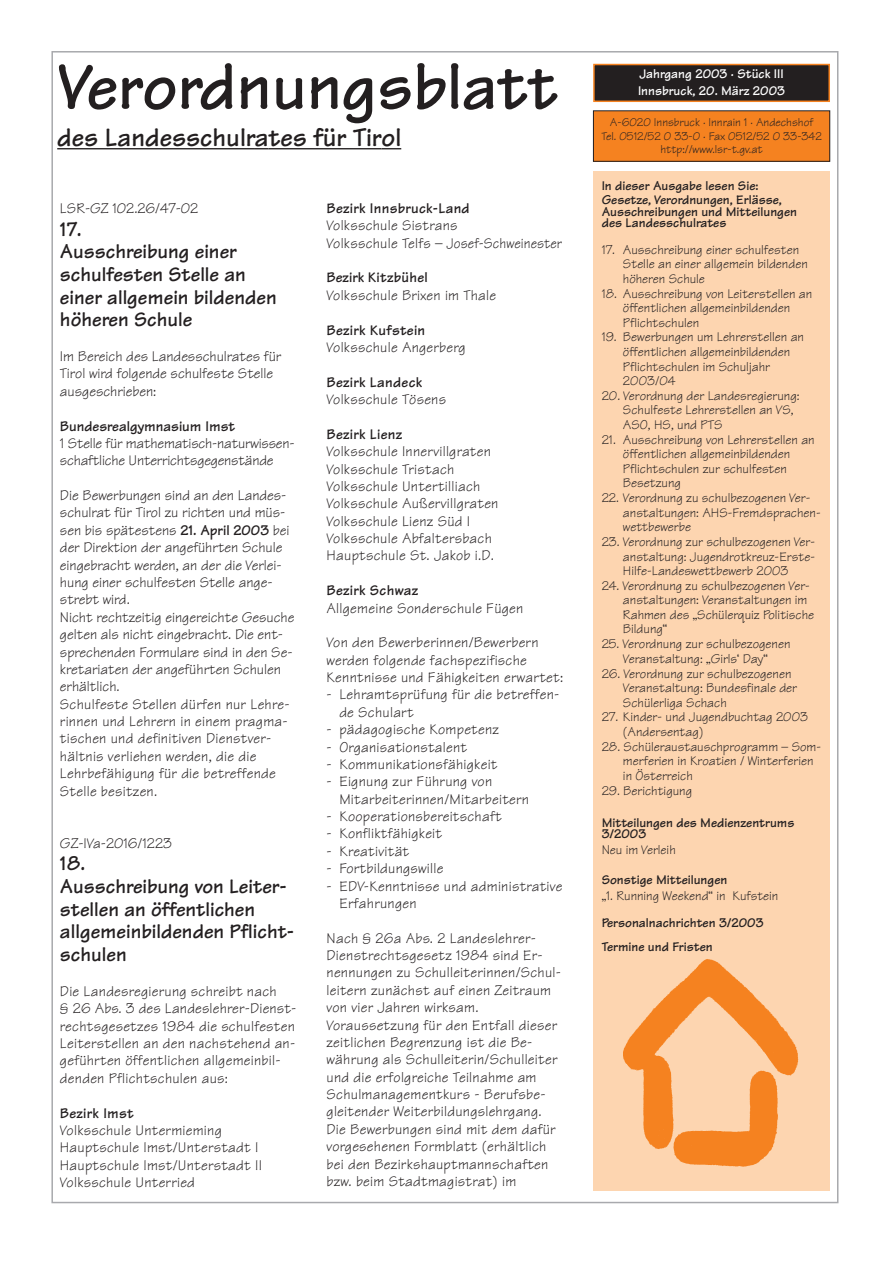
<style>
.page{position:relative;width:893px;height:1263px;background:#fff}
.page>*{position:absolute;margin:0;border:0;box-sizing:border-box;transform-origin:0 0}
.t1{font:700 69px "Tekton";color:#231f20}
.t2{font:700 27px "Tekton";color:#231f20}
.t3{font:700 21px/22.6px "Tekton";color:#231f20}
.t4{font:15px/17.4px "Tekton";letter-spacing:.02em;color:#231f20}
.t5{font:15px/17.4px "Tekton";color:#231f20}
.t6{font:700 15px "Tekton";letter-spacing:.02em;color:#231f20}
.t7{font:15px/17.4px "Tekton";letter-spacing:-.015em;color:#231f20}
.t8{font:700 15px "Tekton";color:#231f20}
.t9{font:13.5px/14.5px "Tekton";color:#231f20}
.t10{font:700 13.5px/11.6px "Tekton";color:#231f20}
.t11{font:700 13.5px/16.2px "Tekton";color:#fff}
.t12{font:12px/13.5px "Tekton";color:#231f20;text-align:center}
.s1{font-weight:700}
</style>
<div class="page">
<div style="left:594px;top:65px;width:235px;height:36px;background:#231f20"></div>
<div style="left:593px;top:64px;width:237px;height:38px;border:2px solid #f58220"></div>
<div style="left:593px;top:111px;width:236px;height:50px;background:#f58220"></div>
<div style="left:593px;top:111px;width:237px;height:51px;border:1px solid #231f20"></div>
<div style="left:593px;top:171px;width:237px;height:1020px;background:#fdd5b0"></div>
<img style="left:623px;top:959px;width:176px;height:208px">
<hr style="left:57px;top:148px;width:198px;height:1px;background:#231f20">
<svg style="left:255px;top:148px;width:14px;height:1px"></svg>
<hr style="left:269px;top:148px;width:112px;height:1px;background:#231f20">
<svg style="left:381px;top:148px;width:20px;height:1px"></svg>
<h1 class="t1" style="left:57px;top:63px;width:502px">Verordnungsblatt</h1>
<h2 class="t2" style="left:57px;top:128px;width:345px">des Landesschulrates für Tirol</h2>
<p class="t5" style="left:60px;top:202px;width:140px">LSR-GZ 102.26/47-02</p>
<h3 class="t3" style="left:60px;top:221px;width:218px">17.<br>Ausschreibung einer schulfesten Stelle an einer allgemein bildenden höheren Schule</h3>
<p class="t5" style="left:60px;top:350px;width:223px">Im Bereich des Landesschulrates für<br>Tirol wird folgende schulfeste Stelle ausgeschrieben:</p>
<p class="t8" style="left:60px;top:421px;width:176px">Bundesrealgymnasium Imst</p>
<p class="t7" style="left:60px;top:437px;width:236px">1 Stelle für mathematisch-naturwissen&shy;schaftliche Unterrichtsgegenstände</p>
<p class="t5" style="left:60px;top:489px;width:236px">Die Bewerbungen sind an den Landes&shy;schulrat für Tirol zu richten und müs&shy;sen bis spätestens <span class="s1">21. April 2003</span> bei der Direktion der angeführten Schule eingebracht werden, an der die Verlei&shy;hung einer schulfesten Stelle ange&shy;strebt wird.<br>Nicht rechtzeitig eingereichte Gesuche gelten als nicht eingebracht. Die ent&shy;sprechenden Formulare sind in den Se&shy;kretariaten der angeführten Schulen erhältlich.<br>Schulfeste Stellen dürfen nur Lehre&shy;rinnen und Lehrern in einem pragma&shy;tischen und definitiven Dienstver&shy;hältnis verliehen werden, die die Lehrbefähigung für die betreffende Stelle besitzen.</p>
<p class="t5" style="left:60px;top:837px;width:113px">GZ-IVa-2016/1223</p>
<h3 class="t3" style="left:60px;top:855px;width:236px">18.<br>Ausschreibung von Leiter&shy;stellen an öffentlichen allgemeinbildenden Pflicht&shy;schulen</h3>
<p class="t4" style="left:60px;top:984px;width:238px">Die Landesregierung schreibt nach<br>§ 26 Abs. 3 des Landeslehrer-Dienst&shy;rechtsgesetzes 1984 die schulfesten Leiterstellen an den nachstehend an&shy;geführten öffentlichen allgemeinbil&shy;denden Pflichtschulen aus:</p>
<p class="t6" style="left:60px;top:1108px;width:75px">Bezirk Imst</p>
<p class="t4" style="left:60px;top:1124px;width:203px">Volksschule Untermieming<br>Hauptschule Imst/Unterstadt I<br>Hauptschule Imst/Unterstadt II<br>Volksschule Unterried</p>
<p class="t6" style="left:326px;top:203px;width:145px">Bezirk Innsbruck-Land</p>
<p class="t4" style="left:326px;top:219px;width:237px">Volksschule Sistrans<br>Volksschule Telfs – Josef-Schweinester</p>
<p class="t6" style="left:326px;top:273px;width:103px">Bezirk Kitzbühel</p>
<p class="t4" style="left:326px;top:289px;width:171px">Volksschule Brixen im Thale</p>
<p class="t6" style="left:326px;top:325px;width:100px">Bezirk Kufstein</p>
<p class="t4" style="left:326px;top:341px;width:141px">Volksschule Angerberg</p>
<p class="t6" style="left:326px;top:377px;width:97px">Bezirk Landeck</p>
<p class="t4" style="left:326px;top:393px;width:121px">Volksschule Tösens</p>
<p class="t6" style="left:326px;top:429px;width:77px">Bezirk Lienz</p>
<p class="t4" style="left:326px;top:445px;width:173px">Volksschule Innervillgraten<br>Volksschule Tristach<br>Volksschule Untertilliach<br>Volksschule Außervillgraten<br>Volksschule Lienz Süd I<br>Volksschule Abfaltersbach<br>Hauptschule St. Jakob i.D.</p>
<p class="t6" style="left:326px;top:585px;width:93px">Bezirk Schwaz</p>
<p class="t4" style="left:326px;top:601px;width:198px">Allgemeine Sonderschule Fügen</p>
<p class="t4" style="left:326px;top:636px;width:238px">Von den Bewerberinnen/Bewerbern werden folgende fachspezifische<br>Kenntnisse und Fähigkeiten erwartet:</p>
<p class="t4" style="left:339px;top:688px;width:222px;text-indent:-13px">- Lehramtsprüfung für die betreffen&shy;de Schulart</p>
<p class="t4" style="left:326px;top:723px;width:174px">- pädagogische Kompetenz</p>
<p class="t4" style="left:326px;top:740px;width:142px">- Organisationstalent</p>
<p class="t4" style="left:326px;top:758px;width:172px">- Kommunikationsfähigkeit</p>
<p class="t4" style="left:339px;top:775px;width:191px;text-indent:-13px">- Eignung zur Führung von<br>Mitarbeiterinnen/Mitarbeitern</p>
<p class="t4" style="left:326px;top:810px;width:176px">- Kooperationsbereitschaft</p>
<p class="t4" style="left:326px;top:827px;width:117px">- Konfliktfähigkeit</p>
<p class="t4" style="left:326px;top:844px;width:84px">- Kreativität</p>
<p class="t4" style="left:326px;top:862px;width:118px">- Fortbildungswille</p>
<p class="t4" style="left:339px;top:879px;width:224px;text-indent:-13px">- EDV-Kenntnisse und administrative<br>Erfahrungen</p>
<p class="t4" style="left:326px;top:931px;width:236px">Nach § 26a Abs. 2 Landeslehrer-Dienstrechtsgesetz 1984 sind Er&shy;nennungen zu Schulleiterinnen/Schul&shy;leitern zunächst auf einen Zeitraum von vier Jahren wirksam.<br>Voraussetzung für den Entfall dieser zeitlichen Begrenzung ist die Be&shy;währung als Schulleiterin/Schulleiter und die erfolgreiche Teilnahme am Schulmanagementkurs - Berufsbe&shy;gleitender Weiterbildungslehrgang.<br>Die Bewerbungen sind mit dem dafür vorgesehenen Formblatt (erhältlich bei den Bezirkshauptmannschaften bzw. beim Stadtmagistrat) im</p>
<p class="t11" style="left:638px;top:68px;width:148px">Jahrgang 2003 · Stück III<br>Innsbruck, 20. März 2003</p>
<p class="t12" style="left:601px;top:117px;width:222px">A-6020 Innsbruck · Innrain 1 · Andechshof<br>Tel. 0512/52 0 33-0 · Fax 0512/52 0 33-342 http://www.lsr-t.gv.at</p>
<p class="t10" style="left:601px;top:180px;width:182px;line-height:14.5px">In dieser Ausgabe lesen Sie:<br>Gesetze, Verordnungen, Erlässe,</p>
<p class="t10" style="left:601px;top:208px;width:197px">Ausschreibungen und Mitteilungen des Landesschulrates</p>
<p class="t9" style="left:623px;top:244px;width:186px;text-indent:-21px">17. Ausschreibung einer schulfesten<br>Stelle an einer allgemein bildenden höheren Schule</p>
<p class="t9" style="left:623px;top:288px;width:191px;text-indent:-21px">18. Ausschreibung von Leiterstellen an öffentlichen allgemeinbildenden<br>Pflichtschulen</p>
<p class="t9" style="left:623px;top:332px;width:183px;text-indent:-21px">19. Bewerbungen um Lehrerstellen an öffentlichen allgemeinbildenden<br>Pflichtschulen im Schuljahr<br>2003/04</p>
<p class="t9" style="left:623px;top:390px;width:178px;text-indent:-21px">20. Verordnung der Landesregierung:<br>Schulfeste Lehrerstellen an VS,<br>ASO, HS, und PTS</p>
<p class="t9" style="left:623px;top:434px;width:193px;text-indent:-21px">21. Ausschreibung von Lehrerstellen an öffentlichen allgemeinbildenden<br>Pflichtschulen zur schulfesten<br>Besetzung</p>
<p class="t9" style="left:623px;top:492px;width:199px;text-indent:-21px">22. Verordnung zu schulbezogenen Ver&shy;anstaltungen: AHS-Fremdsprachen&shy;wettbewerbe</p>
<p class="t9" style="left:623px;top:536px;width:194px;text-align:justify;text-indent:-21px">23. Verordnung zur schulbezogenen Ver&shy;anstaltung: Jugendrotkreuz-Erste-Hilfe-Landeswettbewerb 2003</p>
<p class="t9" style="left:623px;top:580px;width:193px;text-indent:-21px">24. Verordnung zu schulbezogenen Ver&shy;anstaltungen: Veranstaltungen im<br>Rahmen des „Schülerquiz Politische<br>Bildung“</p>
<p class="t9" style="left:601px;top:639px;width:190px;text-align:center">25. Verordnung zur schulbezogenen<br>Veranstaltung: „Girls‘ Day“</p>
<p class="t9" style="left:623px;top:668px;width:176px;text-indent:-21px">26. Verordnung zur schulbezogenen<br>Veranstaltung: Bundesfinale der<br>Schülerliga Schach</p>
<p class="t9" style="left:623px;top:712px;width:187px;text-indent:-21px">27. Kinder- und Jugendbuchtag 2003 (Andersentag)</p>
<p class="t9" style="left:623px;top:741px;width:200px;text-indent:-21px">28. Schüleraustauschprogramm – Som&shy;merferien in Kroatien / Winterferien in Österreich</p>
<p class="t9" style="left:601px;top:785px;width:92px">29. Berichtigung</p>
<p class="t10" style="left:601px;top:819px;width:194px">Mitteilungen des Medienzentrums<br>3/2003</p>
<p class="t9" style="left:601px;top:845px;width:76px">Neu im Verleih</p>
<p class="t10" style="left:601px;top:876px;width:127px">Sonstige Mitteilungen</p>
<p class="t9" style="left:601px;top:890px;width:178px">„1. Running Weekend“ in Kufstein</p>
<p class="t10" style="left:601px;top:914px;width:163px;line-height:23.2px">Personalnachrichten 3/2003<br>Termine und Fristen</p>
</div>
